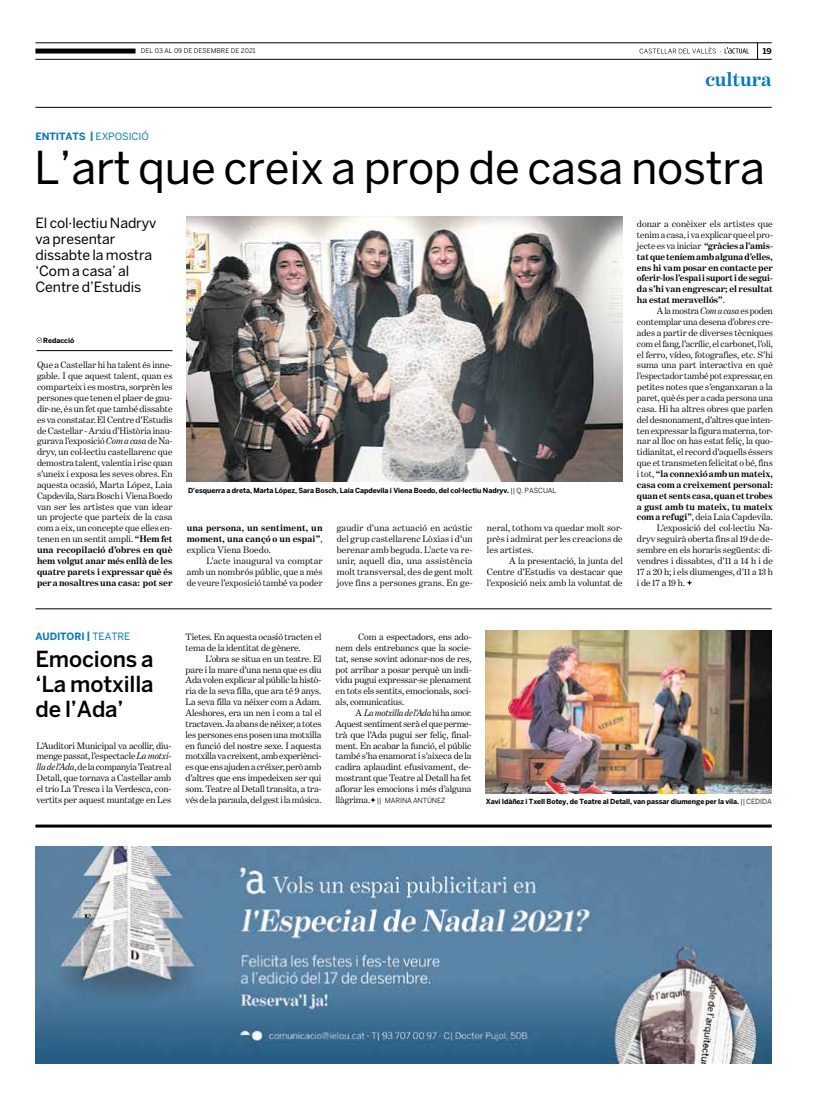
<style>
.page{position:relative;width:820px;height:1106px;background:#fff}
.page>*{position:absolute;margin:0;border:0;box-sizing:border-box;transform-origin:0 0}
.t1{font:45px "Benton Sans";letter-spacing:-.005em;color:#000}
.t2{font:500 22px/25px "Benton Sans";letter-spacing:-.01em;color:#000;text-align:justify}
.t3{font:700 20px "Benton Modern One";letter-spacing:-.005em;color:#007ac2}
.t4{font:14px/16px "Benton Sans";letter-spacing:-.005em;color:#000}
.t5{font:700 10px "Benton Sans";letter-spacing:-.01em;color:#007ac2}
.t6{font:9.5px/10.9px "Benton Modern One";letter-spacing:-.005em;color:#000;text-align:justify}
.t7{font:700 9.5px/10.9px "Benton Modern One";color:#000;text-align:justify}
.t8{font:700 8px "Benton Sans";color:#000}
.t9{font:700 7px "Benton Sans";letter-spacing:-.01em;color:#000}
.t10{font:7px "Benton Sans";letter-spacing:-.01em;color:#000}
.t11{font:6.5px "Benton Sans";letter-spacing:.005em;color:#000}
.s1{font-weight:400}
.s2{font-style:italic}
.s3{font-weight:700}
.s4{font-family:"Benton Modern One";font-size:9.5px}
</style>
<div class="page">
<svg style="left:757px;top:44px;width:1px;height:15px"></svg>
<svg style="left:639px;top:47px;width:109px;height:7px"></svg>
<hr style="left:35px;top:107px;width:736px;height:1px;background:#000">
<hr style="left:35px;top:43px;width:736px;height:1px;background:#000">
<hr style="left:35px;top:59px;width:736px;height:1px;background:#000">
<div style="left:35px;top:49px;width:100px;height:5px;background:#000"></div>
<hr style="left:35px;top:824px;width:736px;height:3px;background:#000">
<hr style="left:35px;top:608px;width:736px;height:1px;background:#000">
<svg style="left:370px;top:797px;width:6px;height:5px"></svg>
<img style="left:485px;top:630px;width:286px;height:163px">
<img style="left:187px;top:216px;width:435px;height:266px">
<svg style="left:37px;top:337px;width:5px;height:6px"></svg>
<hr style="left:37px;top:350px;width:135px;height:1px;background:#000">
<svg style="left:687px;top:580px;width:5px;height:5px"></svg>
<img style="left:35px;top:846px;width:735px;height:217px">
<p class="t11" style="left:141px;top:47px;width:116px">DEL 03 AL 09 DE DESEMBRE DE 2021</p>
<p class="t8" style="left:762px;top:46px;width:10px">19</p>
<p class="t5" style="left:35px;top:131px;width:115px">ENTITATS | <span class="s1">EXPOSICIÓ</span></p>
<h3 class="t3" style="left:705px;top:68px;width:68px">cultura</h3>
<h1 class="t1" style="left:34px;top:141px;width:732px">L’art que creix a prop de casa nostra</h1>
<h3 class="t4" style="left:35px;top:215px;width:122px">El col·lectiu Nadryv va presentar dissabte la mostra ‘Com a casa’ al<br>Centre d’Estudis</h3>
<p class="t7" style="left:636px;top:218px;width:137px"><span class="s1">donar a conèixer els artistes que tenim a casa, i va explicar que el pro&shy;jecte es va iniciar</span> “gràcies a l’amis&shy;tat que teníem amb alguna d’elles, ens hi vam posar en contacte per oferir-los l’espai i suport i de segui&shy;da s’hi van engrescar; el resultat ha estat meravellós”<span class="s1">.</span></p>
<p class="t6" style="left:656px;top:305px;width:117px">A la mostra <span class="s2">Com a casa</span> es poden</p>
<p class="t6" style="left:636px;top:316px;width:137px">contemplar una desena d’obres cre-</p>
<p class="t6" style="left:636px;top:327px;width:137px">ades a partir de diverses tècniques</p>
<p class="t6" style="left:636px;top:338px;width:137px">com el fang, l’acrílic, el carbonet, l’oli,</p>
<p class="t6" style="left:636px;top:349px;width:137px">el ferro, vídeo, fotografies, etc. S’hi</p>
<p class="t6" style="left:636px;top:360px;width:137px">suma una part interactiva en què</p>
<p class="t6" style="left:636px;top:370px;width:137px">l’espectador també pot expressar, en</p>
<p class="t6" style="left:636px;top:381px;width:137px">petites notes que s’enganxaran a la</p>
<p class="t6" style="left:636px;top:392px;width:137px">paret, què és per a cada persona una</p>
<p class="t6" style="left:636px;top:403px;width:137px">casa. Hi ha altres obres que parlen</p>
<p class="t6" style="left:636px;top:414px;width:137px">del desnonament, d’altres que inten-</p>
<p class="t6" style="left:636px;top:425px;width:137px">ten expressar la figura materna, tor-</p>
<p class="t6" style="left:636px;top:436px;width:137px">nar al lloc on has estat feliç, la quo-</p>
<p class="t6" style="left:636px;top:446px;width:137px">tidianitat, el record d’aquells éssers</p>
<p class="t6" style="left:636px;top:457px;width:137px">que et transmeten felicitat o bé, fins</p>
<p class="t7" style="left:636px;top:468px;width:137px"><span class="s1">i tot,</span> “la connexió amb un mateix,</p>
<p class="t7" style="left:636px;top:479px;width:137px">casa com a creixement personal:</p>
<p class="t7" style="left:636px;top:490px;width:137px">quan et sents casa, quan et trobes</p>
<p class="t7" style="left:636px;top:501px;width:137px">a gust amb tu mateix, tu mateix</p>
<p class="t6" style="left:636px;top:512px;width:137px"><span class="s3">com a refugi”</span>, deia Laia Capdevila.</p>
<p class="t6" style="left:656px;top:522px;width:117px">L’exposició del col·lectiu Na-</p>
<p class="t6" style="left:636px;top:533px;width:137px">dryv seguirà oberta fins al 19 de de-</p>
<p class="t6" style="left:636px;top:544px;width:137px">sembre en els horaris següents: di-</p>
<p class="t6" style="left:636px;top:555px;width:137px">vendres i dissabtes, d’11 a 14 h i de</p>
<p class="t6" style="left:636px;top:566px;width:137px">17 a 20 h; i els diumenges, d’11 a 13 h</p>
<p class="t6" style="left:636px;top:577px;width:49px">i de 17 a 19 h.</p>
<p class="t9" style="left:43px;top:336px;width:33px">Redacció</p>
<p class="t6" style="left:37px;top:360px;width:137px">Que a Castellar hi ha talent és inne&shy;gable. I que aquest talent, quan es comparteix i es mostra, sorprèn les persones que tenen el plaer de gau&shy;dir-ne, és un fet que també dissabte es va constatar. El Centre d’Estudis de Castellar - Arxiu d’Història inau&shy;gurava l’exposició <span class="s2">Com a casa</span> de Na&shy;dryv, un col·lectiu castellarenc que demostra talent, valentia i risc quan s’uneix i exposa les seves obres. En aquesta ocasió, Marta López, Laia Capdevila, Sara Bosch i Viena Boedo van ser les artistes que van idear un projecte que parteix de la casa com a eix, un concepte que elles en&shy;tenen en un sentit ampli. <span class="s3">“Hem fet una recopilació d’obres en què hem volgut anar més enllà de les quatre parets i expressar què és per a nosaltres una casa: pot ser</span></p>
<p class="t9" style="left:188px;top:486px;width:370px">D’esquerra a dreta, Marta López, Sara Bosch, Laia Capdevila i Viena Boedo, del col·lectiu Nadryv. <span class="s1">|| Q. PASCUAL</span></p>
<p class="t6" style="left:336px;top:522px;width:137px">gaudir d’una actuació en acústic del grup castellarenc Lòxias i d’un berenar amb beguda. L’acte va re&shy;unir, aquell dia, una assistència molt transversal, des de gent molt jove fins a persones grans. En ge-</p>
<p class="t6" style="left:486px;top:522px;width:137px">neral, tothom va quedar molt sor&shy;près i admirat per les creacions de les artistes.</p>
<p class="t7" style="left:187px;top:522px;width:137px">una persona, un sentiment, un moment, una cançó o un espai”<span class="s1">, explica Viena Boedo.</span></p>
<p class="t6" style="left:187px;top:555px;width:137px;text-indent:20px">L’acte inaugural va comptar amb un nombrós públic, que a més de veure l’exposició també va poder</p>
<p class="t6" style="left:486px;top:555px;width:137px;text-indent:22px">A la presentació, la junta del Centre d’Estudis va destacar que l’exposició neix amb la voluntat de</p>
<p class="t5" style="left:35px;top:630px;width:96px">AUDITORI | <span class="s1">TEATRE</span></p>
<h2 class="t2" style="left:35px;top:646px;width:120px">Emocions a ‘La motxilla de l’Ada’</h2>
<p class="t6" style="left:36px;top:739px;width:136px">L’Auditori Municipal va acollir, diu&shy;menge passat, l’espectacle <span class="s2">La motxi&shy;lla de l’Ada</span>, de la companyia Teatre al Detall, que tornava a Castellar amb el trio La Tresca i la Verdesca, con&shy;vertits per aquest muntatge en Les</p>
<p class="t6" style="left:185px;top:631px;width:137px">Tietes. En aquesta ocasió tracten el tema de la identitat de gènere.</p>
<p class="t6" style="left:185px;top:653px;width:137px;text-indent:20px">L’obra se situa en un teatre. El pare i la mare d’una nena que es diu Ada volen explicar al públic la histò&shy;ria de la seva filla, que ara té 9 anys.<br>La seva filla va néixer com a Adam.<br>Aleshores, era un nen i com a tal el tractaven. Ja abans de néixer, a totes les persones ens posen una motxilla en funció del nostre sexe. I aquesta motxilla va creixent, amb experiènci&shy;es que ens ajuden a créixer, però amb d’altres que ens impedeixen ser qui som. Teatre al Detall transita, a tra&shy;vés de la paraula, del gest i la música.</p>
<p class="t6" style="left:335px;top:631px;width:137px;text-indent:23px">Com a espectadors, ens ado&shy;nem dels entrebancs que la socie&shy;tat, sense sovint adonar-nos de res, pot arribar a posar perquè un indi&shy;vidu pugui expressar-se plenament en tots els sentits, emocionals, soci&shy;als, comunicatius.</p>
<p class="t6" style="left:335px;top:707px;width:137px;text-indent:20px">A <span class="s2">La motxilla de l’Ada</span> hi ha amor.<br>Aquest sentiment serà el que perme&shy;trà que l’Ada pugui ser feliç, final&shy;ment. En acabar la funció, el públic també s’ha enamorat i s’aixeca de la cadira aplaudint efusivament, de&shy;mostrant que Teatre al Detall ha fet aflorar les emocions i més d’alguna</p>
<p class="t10" style="left:335px;top:796px;width:111px"><span class="s4">llàgrima.</span> || MARINA ANTÚNEZ</p>
<p class="t9" style="left:485px;top:797px;width:287px">Xavi Idàñez i Txell Botey, de Teatre al Detall, van passar diumenge per la vila. <span class="s1">|| CEDIDA</span></p>
</div>
